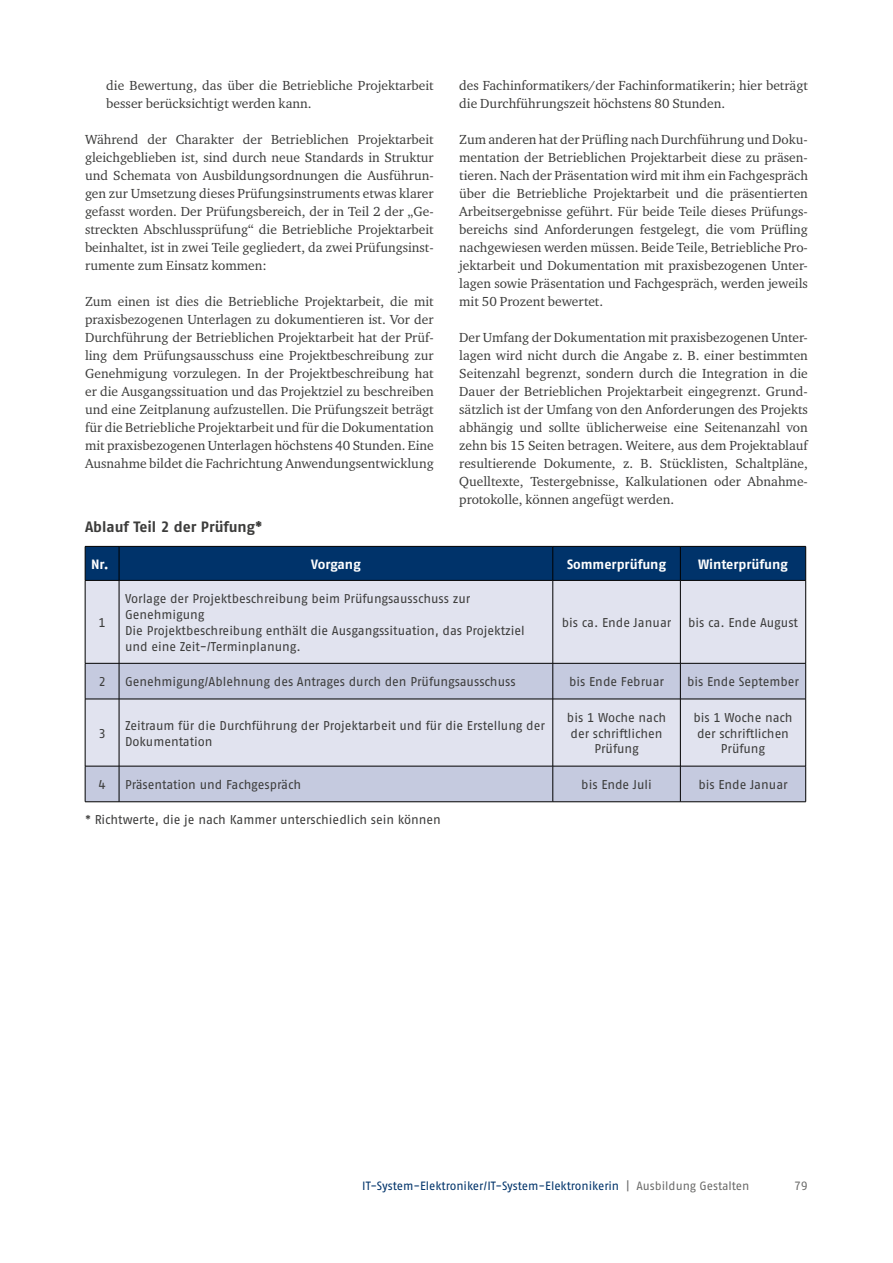
<style>
.page{position:relative;width:893px;height:1263px;background:#fff}
.page>*{position:absolute;margin:0;border:0;box-sizing:border-box;transform-origin:0 0}
.id284{font:700 15px "Fago Pro";color:#3c3c3b}
.id252{font:13.5px/18px "Charter ITC Pro";color:#3c3c3b;text-align:justify}
.id258{font:13.5px/18px "Charter ITC Pro";color:#3c3c3b}
.id272{font:700 13.5px "Fago Pro";letter-spacing:-.005em;color:#fff}
.id269{font:12.75px/15.8px "Fago Pro";letter-spacing:-.005em;color:#3c3c3b}
.t1{font:12px "Fago Pro";letter-spacing:-.005em;color:#00336a}
.t2{font:12px "Fago Pro";color:#6b6b6a}
.s1{color:#6b6b6a}
</style>
<div class="page">
<div style="left:86px;top:547px;width:719px;height:33px;background:#00336a"></div>
<div style="left:86px;top:581px;width:719px;height:82px;background:#e1e3ef"></div>
<svg style="left:86px;top:664px;width:719px;height:137px;background:#d0d4e4"></svg>
<hr style="left:85px;top:546px;width:34px;height:1px;background:#000">
<hr style="left:85px;top:546px;width:1px;height:34px;background:#000">
<hr style="left:119px;top:546px;width:434px;height:1px;background:#000">
<hr style="left:119px;top:546px;width:1px;height:34px;background:#000">
<hr style="left:553px;top:546px;width:127px;height:1px;background:#000">
<hr style="left:553px;top:546px;width:1px;height:34px;background:#000">
<hr style="left:680px;top:546px;width:126px;height:1px;background:#000">
<hr style="left:680px;top:546px;width:1px;height:34px;background:#000">
<hr style="left:805px;top:546px;width:1px;height:34px;background:#000">
<hr style="left:85px;top:580px;width:34px;height:1px;background:#000">
<hr style="left:85px;top:580px;width:1px;height:83px;background:#000">
<hr style="left:119px;top:580px;width:434px;height:1px;background:#000">
<hr style="left:119px;top:580px;width:1px;height:83px;background:#000">
<hr style="left:553px;top:580px;width:127px;height:1px;background:#000">
<hr style="left:553px;top:580px;width:1px;height:83px;background:#000">
<hr style="left:680px;top:580px;width:126px;height:1px;background:#000">
<hr style="left:680px;top:580px;width:1px;height:83px;background:#000">
<hr style="left:805px;top:580px;width:1px;height:83px;background:#000">
<hr style="left:85px;top:663px;width:34px;height:1px;background:#000">
<hr style="left:85px;top:663px;width:1px;height:36px;background:#000">
<hr style="left:119px;top:663px;width:434px;height:1px;background:#000">
<hr style="left:119px;top:663px;width:1px;height:36px;background:#000">
<hr style="left:553px;top:663px;width:127px;height:1px;background:#000">
<hr style="left:553px;top:663px;width:1px;height:36px;background:#000">
<hr style="left:680px;top:663px;width:126px;height:1px;background:#000">
<hr style="left:680px;top:663px;width:1px;height:36px;background:#000">
<hr style="left:805px;top:663px;width:1px;height:36px;background:#000">
<hr style="left:85px;top:699px;width:34px;height:1px;background:#000">
<hr style="left:85px;top:699px;width:1px;height:67px;background:#000">
<hr style="left:119px;top:699px;width:434px;height:1px;background:#000">
<hr style="left:119px;top:699px;width:1px;height:67px;background:#000">
<hr style="left:553px;top:699px;width:127px;height:1px;background:#000">
<hr style="left:553px;top:699px;width:1px;height:67px;background:#000">
<hr style="left:680px;top:699px;width:126px;height:1px;background:#000">
<hr style="left:680px;top:699px;width:1px;height:67px;background:#000">
<hr style="left:805px;top:699px;width:1px;height:67px;background:#000">
<hr style="left:85px;top:766px;width:34px;height:1px;background:#000">
<hr style="left:85px;top:766px;width:1px;height:36px;background:#000">
<hr style="left:119px;top:766px;width:434px;height:1px;background:#000">
<hr style="left:119px;top:766px;width:1px;height:36px;background:#000">
<hr style="left:553px;top:766px;width:127px;height:1px;background:#000">
<hr style="left:553px;top:766px;width:1px;height:36px;background:#000">
<hr style="left:680px;top:766px;width:126px;height:1px;background:#000">
<hr style="left:680px;top:766px;width:1px;height:36px;background:#000">
<hr style="left:805px;top:766px;width:1px;height:36px;background:#000">
<hr style="left:85px;top:801px;width:34px;height:1px;background:#000">
<hr style="left:119px;top:801px;width:434px;height:1px;background:#000">
<hr style="left:553px;top:801px;width:127px;height:1px;background:#000">
<hr style="left:680px;top:801px;width:126px;height:1px;background:#000">
<p class="id258" style="left:106px;top:76px;width:329px">die Bewertung, das über die Betriebliche Projektarbeit besser berücksichtigt werden kann.</p>
<p class="id252" style="left:85px;top:130px;width:350px">Während der Charakter der Betrieblichen Projektarbeit gleichgeblieben ist, sind durch neue Standards in Struktur und Schemata von Ausbildungsordnungen die Ausführun&shy;gen zur Umsetzung dieses Prüfungsinstruments etwas klarer gefasst worden. Der Prüfungsbereich, der in Teil 2 der „Ge&shy;streckten Abschlussprüfung“ die Betriebliche Projektarbeit beinhaltet, ist in zwei Teile gegliedert, da zwei Prüfungsinst&shy;rumente zum Einsatz kommen:</p>
<p class="id252" style="left:85px;top:292px;width:350px">Zum einen ist dies die Betriebliche Projektarbeit, die mit praxisbezogenen Unterlagen zu dokumentieren ist. Vor der Durchführung der Betrieblichen Projektarbeit hat der Prüf&shy;ling dem Prüfungsausschuss eine Projektbeschreibung zur Genehmigung vorzulegen. In der Projektbeschreibung hat er die Ausgangssituation und das Projektziel zu beschreiben und eine Zeitplanung aufzustellen. Die Prüfungszeit beträgt für die Betriebliche Projektarbeit und für die Dokumentation mit praxisbezogenen Unterlagen höchstens 40 Stunden. Eine Ausnahme bildet die Fachrichtung Anwendungsentwicklung</p>
<p class="id252" style="left:459px;top:76px;width:350px">des Fachinformatikers/der Fachinformatikerin; hier beträgt die Durchführungszeit höchstens 80 Stunden.</p>
<p class="id252" style="left:459px;top:130px;width:350px">Zum anderen hat der Prüfling nach Durchführung und Doku&shy;mentation der Betrieblichen Projektarbeit diese zu präsen&shy;tieren. Nach der Präsentation wird mit ihm ein Fachgespräch über die Betriebliche Projektarbeit und die präsentierten Arbeitsergebnisse geführt. Für beide Teile dieses Prüfungs&shy;bereichs sind Anforderungen festgelegt, die vom Prüfling nachgewiesen werden müssen. Beide Teile, Betriebliche Pro&shy;jektarbeit und Dokumentation mit praxisbezogenen Unter&shy;lagen sowie Präsentation und Fachgespräch, werden jeweils mit 50 Prozent bewertet.</p>
<p class="id252" style="left:459px;top:328px;width:350px">Der Umfang der Dokumentation mit praxisbezogenen Unter&shy;lagen wird nicht durch die Angabe z. B. einer bestimmten Seitenzahl begrenzt, sondern durch die Integration in die Dauer der Betrieblichen Projektarbeit eingegrenzt. Grund&shy;sätzlich ist der Umfang von den Anforderungen des Projekts abhängig und sollte üblicherweise eine Seitenanzahl von zehn bis 15 Seiten betragen. Weitere, aus dem Projektablauf resultierende Dokumente, z. B. Stücklisten, Schaltpläne, Quelltexte, Testergebnisse, Kalkulationen oder Abnahme&shy;protokolle, können angefügt werden.</p>
<p class="id284" style="left:85px;top:517px;width:179px">Ablauf Teil 2 der Prüfung*</p>
<p class="id272" style="left:91px;top:556px;width:19px">Nr.</p>
<p class="id272" style="left:311px;top:556px;width:51px">Vorgang</p>
<p class="id272" style="left:567px;top:556px;width:101px">Sommerprüfung</p>
<p class="id272" style="left:698px;top:556px;width:91px">Winterprüfung</p>
<p class="id269" style="left:98px;top:615px;width:9px">1</p>
<p class="id269" style="left:125px;top:591px;width:347px">Vorlage der Projektbeschreibung beim Prüfungsausschuss zur<br>Genehmigung</p>
<p class="id269" style="left:125px;top:622px;width:401px">Die Projektbeschreibung enthält die Ausgangssituation, das Projektziel und eine Zeit-/Terminplanung.</p>
<p class="id269" style="left:562px;top:615px;width:111px">bis ca. Ende Januar</p>
<p class="id269" style="left:688px;top:615px;width:111px">bis ca. Ende August</p>
<p class="id269" style="left:98px;top:674px;width:9px">2</p>
<p class="id269" style="left:125px;top:674px;width:392px">Genehmigung/Ablehnung des Antrages durch den Prüfungsausschuss</p>
<p class="id269" style="left:569px;top:674px;width:96px">bis Ende Februar</p>
<p class="id269" style="left:687px;top:674px;width:114px">bis Ende September</p>
<p class="id269" style="left:98px;top:725px;width:9px">3</p>
<p class="id269" style="left:125px;top:717px;width:421px">Zeitraum für die Durchführung der Projektarbeit und für die Erstellung der<br>Dokumentation</p>
<p class="id269" style="left:567px;top:709px;width:101px;text-align:center">bis 1 Woche nach der schriftlichen<br>Prüfung</p>
<p class="id269" style="left:693px;top:709px;width:101px;text-align:center">bis 1 Woche nach der schriftlichen<br>Prüfung</p>
<p class="id269" style="left:98px;top:777px;width:9px">4</p>
<p class="id269" style="left:125px;top:777px;width:178px">Präsentation und Fachgespräch</p>
<p class="id269" style="left:581px;top:777px;width:72px">bis Ende Juli</p>
<p class="id269" style="left:698px;top:777px;width:91px">bis Ende Januar</p>
<p class="id269" style="left:85px;top:812px;width:357px">* Richtwerte, die je nach Kammer unterschiedlich sein können</p>
<p class="t1" style="left:362px;top:1178px;width:389px">IT-System-Elektroniker/IT-System-Elektronikerin <span class="s1">| Ausbildung Gestalten</span></p>
<p class="t2" style="left:794px;top:1178px;width:15px">79</p>
</div>
